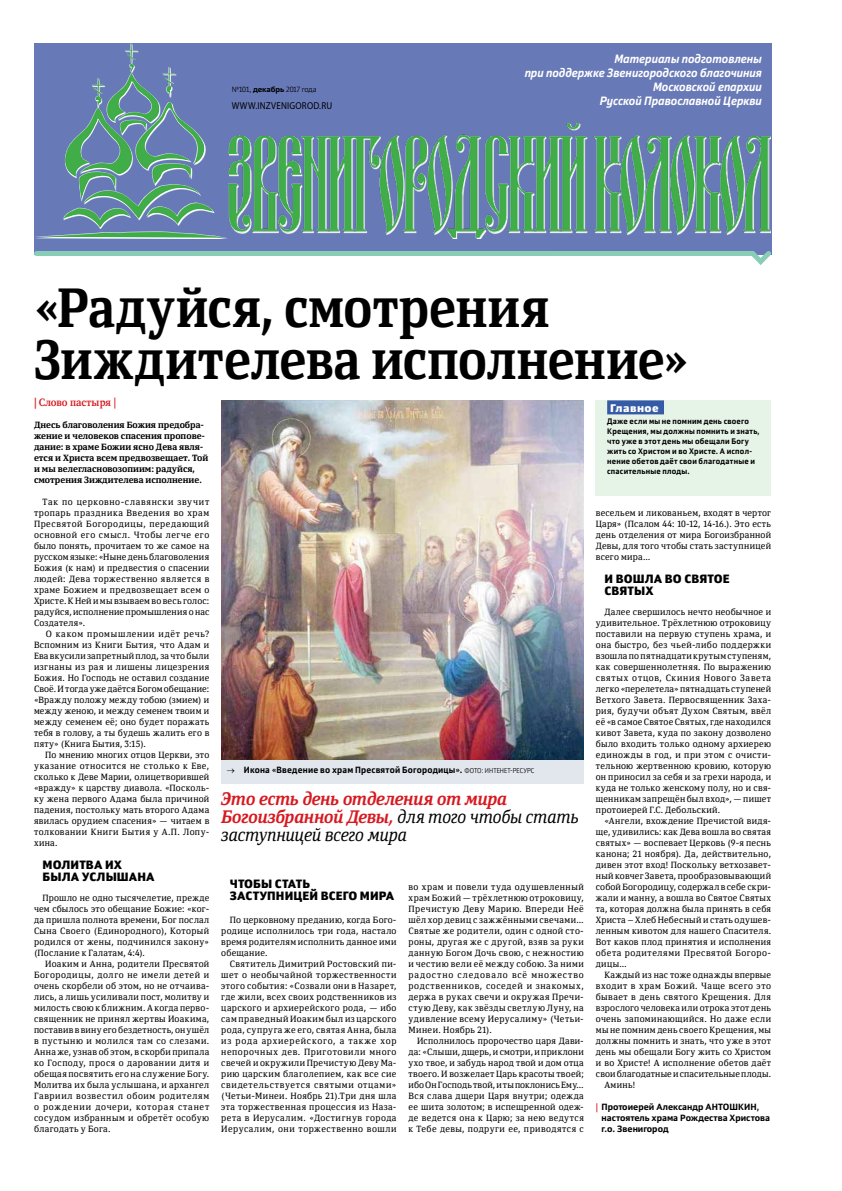
<style>
.page{position:relative;width:842px;height:1191px;background:#fff}
.page>*{position:absolute;margin:0;border:0;box-sizing:border-box;transform-origin:0 0}
.t1{font:700 55px/52px "Yefimov Serif";letter-spacing:.005em;color:#000;scale:.85 1}
.t2{font:italic 700 18px/18px "Yefimov Serif";color:#d71920;scale:.9 1}
.t3{font:italic 700 12px/14px "Yefimov Sans";color:#fff;text-align:right;scale:.9 1}
.t4{font:900 12px/12px "Yefimov Sans";letter-spacing:.01em;color:#000;scale:.9 1}
.t5{font:700 11px "Charter C";color:#d71920;scale:.9 1}
.t6{font:900 11px "Yefimov Sans";letter-spacing:.05em;color:#fff;scale:.95 1}
.t7{font:10px "Myriad Pro";letter-spacing:.025em;color:#000;scale:.9 1}
.t8{font:9px/11px "Yefimov Serif";letter-spacing:.04em;color:#000;text-align:justify;scale:.95 1}
.t9{font:700 9px/11px "Yefimov Serif";color:#000;scale:.95 1}
.t10{font:700 9px/11px "Yefimov Sans";letter-spacing:.01em;color:#000;scale:.95 1}
.t11{font:700 9px "Yefimov Sans";letter-spacing:.01em;color:#000;scale:.9 1}
.t12{font:9px "Yefimov Serif";letter-spacing:.065em;color:#000;scale:.95 1}
.t13{font:9px "Yefimov Serif";letter-spacing:.02em;color:#000;scale:.95 1}
.t14{font:700 8px/10px "Yefimov Sans";letter-spacing:.03em;color:#000;scale:.9 1}
.t15{font:300 7.5px "Yefimov Sans";letter-spacing:-.005em;color:#000}
.s1{font-weight:700}
.s2{font-family:"Myriad Pro";font-style:italic}
.s3{font-weight:300;font-size:7px}
.s4{font-weight:400;color:#000}
.s5{font-family:"Myriad Pro";font-style:italic;color:#d71920}
</style>
<div class="page">
<div style="left:34px;top:43px;width:737px;height:211px;background:#6879b7"></div>
<img style="left:227px;top:123px;width:544px;height:115px">
<svg style="left:35px;top:74px;width:192px;height:165px"></svg>
<img style="left:62px;top:43px;width:113px;height:134px">
<svg style="left:126px;top:54px;width:9px;height:6px"></svg>
<svg style="left:93px;top:88px;width:9px;height:7px"></svg>
<svg style="left:164px;top:78px;width:9px;height:6px"></svg>
<svg style="left:34px;top:246px;width:738px;height:19px"></svg>
<div style="left:596px;top:400px;width:175px;height:96px;background:#e6f3e7"></div>
<div style="left:607px;top:400px;width:57px;height:14px;background:#365ba6"></div>
<img style="left:221px;top:400px;width:363px;height:360px">
<div style="left:221px;top:760px;width:363px;height:23px;background:#e2e7ee"></div>
<p class="t15" style="left:232px;top:85px;width:86px">№101, <span class="s1">декабрь</span> 2017 года</p>
<p class="t7" style="left:232px;top:99px;width:113px">WWW.INZVENIGOROD.RU</p>
<h3 class="t3" style="left:525px;top:52px;width:265px">Материалы подготовлены<br>при поддержке Звенигородского благочиния<br>Московской епархии<br>Русской Православной Церкви</h3>
<h1 class="t1" style="left:34px;top:281px;width:772px">«Радуйся, смотрения<br>Зиждителева исполнение»</h1>
<p class="t5" style="left:34px;top:396px;width:94px"><span class="s2">|</span> Слово пастыря |</p>
<p class="t9" style="left:34px;top:419px;width:185px">Днесь благоволения Божия предобра&shy;жение и человеков спасения пропове&shy;дание: в храме Божии ясно Дева явля&shy;ется и Христа всем предвозвещает. Той и мы велегласновозопиим: радуйся, смотрения Зиждителева исполнение.</p>
<p class="t8" style="left:34px;top:496px;width:186px;text-indent:9px">Так по церковно-славянски звучит тропарь праздника Введения во храм Пресвятой Богородицы, передающий основной его смысл. Чтобы легче его было понять, прочитаем то же самое на русском языке: «Ныне день благоволения Божия (к нам) и предвестия о спасении людей: Дева торжественно является в храме Божием и предвозвещает всем о Христе. К Ней и мы взываем во весь голос: радуйся, исполнение промышления о нас Создателя».</p>
<p class="t8" style="left:34px;top:628px;width:186px;text-indent:12px">О каком промышлении идёт речь?<br>Вспомним из Книги Бытия, что Адам и Ева вкусили запретный плод, за что были изгнаны из рая и лишены лицезрения Божия. Но Господь не оставил создание Своё. И тогда уже даётся Богом обещание: «Вражду положу между тобою (змием) и между женою, и между семенем твоим и между семенем её; оно будет поражать тебя в голову, а ты будешь жалить его в пяту» (Книга Бытия, 3:15).</p>
<p class="t8" style="left:34px;top:749px;width:186px;text-indent:11px">По мнению многих отцов Церкви, это указание относится не столько к Еве, сколько к Деве Марии, олицетворившей «вражду» к царству диавола. «Посколь&shy;ку жена первого Адама была причиной падения, постольку мать второго Адама явилась орудием спасения» — читаем в толковании Книги Бытия у А.П. Лопу&shy;хина.</p>
<h3 class="t4" style="left:43px;top:858px;width:124px">Молитва их была услышана</h3>
<p class="t8" style="left:34px;top:892px;width:186px;text-indent:9px">Прошло не одно тысячелетие, прежде чем сбылось это обещание Божие: «ког&shy;да пришла полнота времени, Бог послал Сына Своего (Единородного), Который родился от жены, подчинился закону» (Послание к Галатам, 4:4).</p>
<p class="t8" style="left:34px;top:958px;width:186px;text-indent:11px">Иоаким и Анна, родители Пресвятой Богородицы, долго не имели детей и очень скорбели об этом, но не отчаива&shy;лись, а лишь усиливали пост, молитву и милость свою к ближним. А когда перво&shy;священник не принял жертвы Иоакима, поставив в вину его бездетность, он ушёл в пустыню и молился там со слезами.<br>Анна же, узнав об этом, в скорби припала ко Господу, прося о даровании дитя и обещая посвятить его на служение Богу.<br>Молитва их была услышана, и архангел Гавриил возвестил обоим родителям о рождении дочери, которая станет сосудом избранным и обретёт особую благодать у Бога.</p>
<p class="t11" style="left:227px;top:764px;width:343px">→ Икона «Введение во храм Пресвятой Богородицы». <span class="s3">ФОТО: ИНТЕНЕТ-РЕСУРС</span></p>
<h2 class="t2" style="left:221px;top:789px;width:399px">Это есть день отделения от мира<br>Богоизбранной Девы, <span class="s4">для того чтобы стать заступницей всего мира</span></h2>
<h3 class="t4" style="left:230px;top:877px;width:182px">Чтобы стать<br>Заступницей всего мира</h3>
<p class="t8" style="left:221px;top:914px;width:186px;text-indent:9px">По церковному преданию, когда Бого&shy;родице исполнилось три года, настало время родителям исполнить данное ими обещание.</p>
<p class="t8" style="left:221px;top:958px;width:186px;text-indent:9px">Святитель Димитрий Ростовский пи&shy;шет о необычайной торжественности этого события: «Созвали они в Назарет, где жили, всех своих родственников из царского и архиерейского рода, — ибо сам праведный Иоаким был из царского рода, супруга же его, святая Анна, была из рода архиерейского, а также хор непорочных дев. Приготовили много свечей и окружили Пречистую Деву Ма&shy;рию царским благолепием, как все сие свидетельствуется святыми отцами» (Четьи-Минеи. Ноябрь 21).Три дня шла эта торжественная процессия из Наза&shy;рета в Иерусалим. «Достигнув города Иерусалим, они торжественно вошли</p>
<p class="t8" style="left:409px;top:881px;width:186px">во храм и повели туда одушевленный храм Божий — трёхлетнюю отроковицу, Пречистую Деву Марию. Впереди Неё шёл хор девиц с зажжёнными свечами… Святые же родители, один с одной сто&shy;роны, другая же с другой, взяв за руки данную Богом Дочь свою, с нежностию и честию вели её между собою. За ними радостно следовало всё множество родственников, соседей и знакомых, держа в руках свечи и окружая Пречи&shy;стую Деву, как звёзды светлую Луну, на удивление всему Иерусалиму» (Четьи-Минеи. Ноябрь 21).</p>
<p class="t8" style="left:409px;top:1035px;width:186px;text-indent:9px">Исполнилось пророчество царя Дави&shy;да: «Слыши, дщерь, и смотри, и приклони ухо твое, и забудь народ твой и дом отца твоего. И возжелает Царь красоты твоей; ибо Он Господь твой, и ты поклонись Ему… Вся слава дщери Царя внутри; одежда ее шита золотом; в испещренной одеж&shy;де ведется она к Царю; за нею ведутся к Тебе девы, подруги ее, приводятся с</p>
<p class="t6" style="left:610px;top:400px;width:53px">Главное</p>
<p class="t14" style="left:607px;top:416px;width:171px">Даже если мы не помним день своего<br>Крещения, мы должны помнить и знать, что уже в этот день мы обещали Богу жить со Христом и во Христе. А испол&shy;нение обетов даёт свои благодатные и спасительные плоды.</p>
<p class="t8" style="left:596px;top:507px;width:186px">весельем и ликованьем, входят в чертог Царя» (Псалом 44: 10-12, 14-16.). Это есть день отделения от мира Богоизбранной Девы, для того чтобы стать заступницей всего мира…</p>
<h3 class="t4" style="left:604px;top:572px;width:141px">И вошла во Святое<br>Святых</h3>
<p class="t8" style="left:596px;top:606px;width:186px;text-indent:9px">Далее свершилось нечто необычное и удивительное. Трёхлетнюю отроковицу поставили на первую ступень храма, и она быстро, без чьей-либо поддержки взошла по пятнадцати крутым ступеням, как совершеннолетняя. По выражению святых отцов, Скиния Нового Завета легко «перелетела» пятнадцать ступеней Ветхого Завета. Первосвященник Заха&shy;рия, будучи объят Духом Святым, ввёл её «в самое Святое Святых, где находился кивот Завета, куда по закону дозволено было входить только одному архиерею единожды в год, и при этом с очисти&shy;тельною жертвенною кровию, которую он приносил за себя и за грехи народа, и куда не только женскому полу, но и свя&shy;щенникам запрещён был вход», — пишет протоиерей Г.С. Дебольский.</p>
<p class="t8" style="left:596px;top:815px;width:186px;text-indent:9px">«Ангели, вхождение Пречистой видя&shy;ще, удивились: как Дева вошла во святая святых» — воспевает Церковь (9-я песнь канона; 21 ноября). Да, действительно, дивен этот вход! Поскольку ветхозавет&shy;ный ковчег Завета, прообразовывающий собой Богородицу, содержал в себе скри&shy;жали и манну, а вошла во Святое Святых та, которая должна была принять в себя Христа – Хлеб Небесный и стать одушев&shy;ленным кивотом для нашего Спасителя.<br>Вот каков плод принятия и исполнения обета родителями Пресвятой Богоро&shy;дицы…</p>
<p class="t8" style="left:604px;top:969px;width:177px">Каждый из нас тоже однажды впервые</p>
<p class="t12" style="left:596px;top:980px;width:186px">входит в храм Божий. Чаще всего это</p>
<p class="t12" style="left:596px;top:991px;width:186px">бывает в день святого Крещения. Для</p>
<p class="t8" style="left:596px;top:1002px;width:186px">взрослого человека или отрока этот день</p>
<p class="t8" style="left:596px;top:1013px;width:186px">очень запоминающийся. Но даже если</p>
<p class="t8" style="left:596px;top:1024px;width:186px">мы не помним день своего Крещения, мы</p>
<p class="t8" style="left:596px;top:1035px;width:186px">должны помнить и знать, что уже в этот</p>
<p class="t8" style="left:596px;top:1046px;width:186px">день мы обещали Богу жить со Христом</p>
<p class="t8" style="left:596px;top:1057px;width:186px">и во Христе! А исполнение обетов даёт</p>
<p class="t13" style="left:596px;top:1068px;width:186px">свои благодатные и спасительные плоды.</p>
<p class="t8" style="left:604px;top:1079px;width:34px">Аминь!</p>
<p class="t10" style="left:601px;top:1101px;width:179px;text-indent:-6px"><span class="s5">|</span> Протоиерей Александр Антошкин, настоятель храма Рождества Христова г.о. Звенигород</p>
</div>
